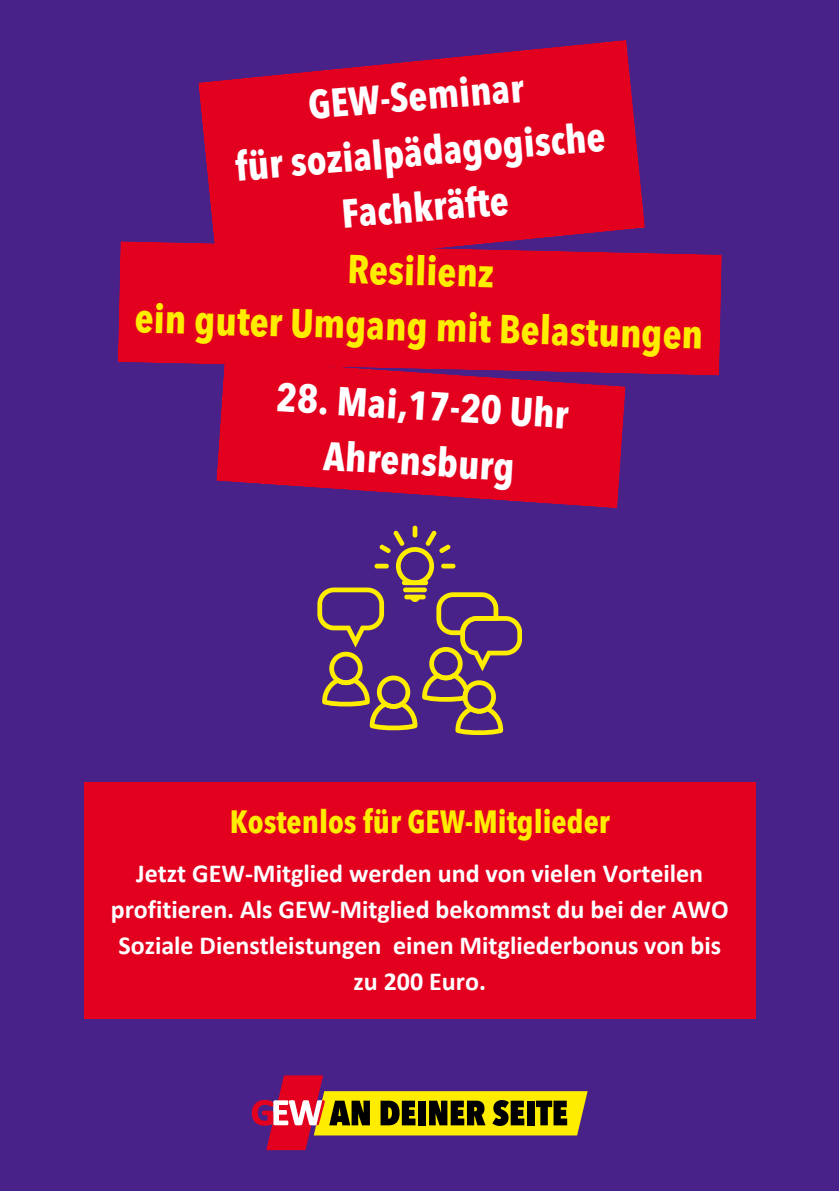
<style>
.page{position:relative;width:839px;height:1191px;background:#fff}
.page>*{position:absolute;margin:0;border:0;box-sizing:border-box;transform-origin:0 0}
.t1{font:700 condensed 40px/55.6px "Avenir Next LT Pro";color:#fff;text-align:center}
.t2{font:700 condensed 40px/55.4px "Avenir Next LT Pro";color:#ffed00;text-align:center}
.t3{font:700 condensed 32px "Avenir Next LT Pro";color:#ffed00}
.t4{font:700 26px/36px "Calibri";color:#fff;text-align:center}
</style>
<div class="page">
<div style="left:0;top:0;width:838px;height:1191px;background:#482289"></div>
<svg style="left:252px;top:1075px;width:335px;height:75px"></svg>
<svg style="left:198px;top:40px;width:447px;height:201px;fill:#e3001f"></svg>
<svg style="left:118px;top:241px;width:603px;height:135px;fill:#e3001f"></svg>
<svg style="left:216px;top:359px;width:409px;height:149px;fill:#e3001f"></svg>
<div style="left:84px;top:783px;width:671px;height:236px;background:#e3001f"></div>
<svg style="left:317px;top:526px;width:204px;height:209px"></svg>
<h1 class="t1" style="left:229px;top:88px;width:372px;rotate:-5deg">GEW-Seminar<br>für sozialpädagogische<br>Fachkräfte</h1>
<h1 class="t2" style="left:138px;top:237px;width:570px;rotate:2deg">Resilienz<br>ein guter Umgang mit Belastungen</h1>
<h1 class="t1" style="left:277px;top:374px;width:294px;rotate:3deg">28. Mai,17-20 Uhr<br>Ahrensburg</h1>
<p class="t3" style="left:230px;top:809px;width:381px">Kostenlos für GEW-Mitglieder</p>
<h2 class="t4" style="left:111px;top:858px;width:619px">Jetzt GEW-Mitglied werden und von vielen Vorteilen profitieren. Als GEW-Mitglied bekommst du bei der AWO Soziale Dienstleistungen einen Mitgliederbonus von bis zu 200 Euro.</h2>
</div>
